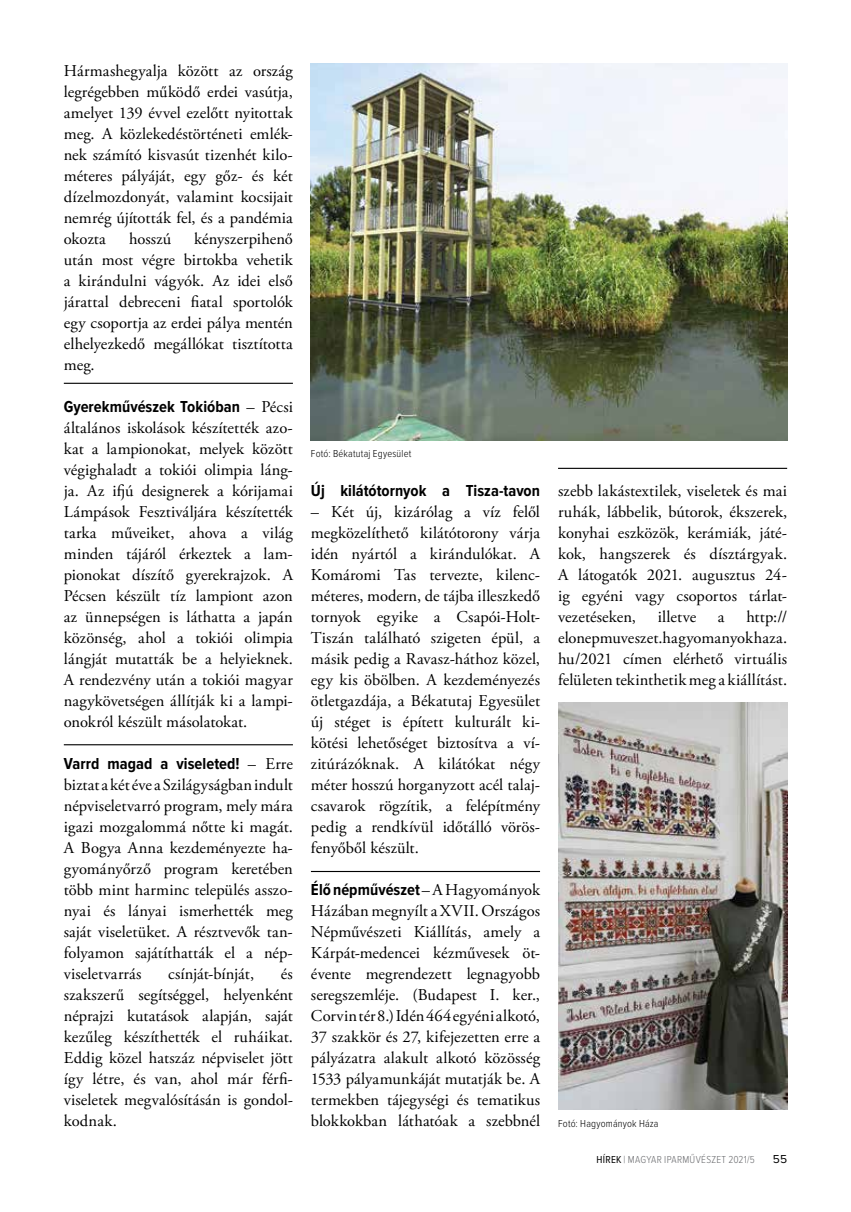
<style>
.page{position:relative;width:851px;height:1212px;background:#fff}
.page>*{position:absolute;margin:0;border:0;box-sizing:border-box;transform-origin:0 0}
.t1{font:16.5px/21px "Adobe Garamond Pro";letter-spacing:.005em;color:#000;text-align:justify}
.t2{font:700 16.5px "Proxima Nova Cond";color:#000}
.t3{font:12px "Proxima Nova";color:#000}
.t4{font:300 10.5px "Proxima Nova Cond";letter-spacing:.02em;color:#000}
.t5{font:300 10.5px "Proxima Nova Cond";letter-spacing:.025em;color:#6d6e71}
.s1{font-family:"Adobe Garamond Pro";font-weight:400}
.s2{font-weight:400;color:#000}
</style>
<div class="page">
<hr style="left:64px;top:383px;width:229px;height:1px;background:#000">
<hr style="left:64px;top:744px;width:229px;height:1px;background:#000">
<hr style="left:558px;top:468px;width:229px;height:1px;background:#000">
<hr style="left:311px;top:871px;width:229px;height:1px;background:#000">
<img style="left:558px;top:702px;width:229px;height:407px">
<img style="left:311px;top:64px;width:476px;height:376px">
<p class="t1" style="left:64px;top:61px;width:230px">Hármashegyalja között az ország legrégebben működő erdei vasútja, amelyet 139 évvel ezelőtt nyitottak meg. A közlekedéstörténeti emlék&shy;nek számító kisvasút tizenhét kilo&shy;méteres pályáját, egy gőz- és két dízelmozdonyát, valamint kocsijait nemrég újították fel, és a pandémia okozta</p>
<p class="t1" style="left:64px;top:229px;width:230px;text-indent:130px">kényszerpihenő után most végre birtokba vehetik a kirándulni vágyók. Az idei első járattal debreceni fiatal sportolók egy csoportja az erdei pálya mentén elhelyezkedő megállókat tisztította meg.</p>
<p class="t2" style="left:64px;top:397px;width:230px">Gyerekművészek Tokióban <span class="s1">– Pécsi</span></p>
<p class="t1" style="left:64px;top:418px;width:230px">általános iskolások készítették azo&shy;kat a lampionokat, melyek között végighaladt a tokiói olimpia láng&shy;ja. Az ifjú designerek a kórijamai Lámpások Fesztiváljára készítették tarka műveiket, ahova a világ minden tájáról érkeztek a lam&shy;pionokat díszítő gyerekrajzok. A Pécsen készült tíz lampiont azon az ünnepségen is láthatta a japán közönség, ahol a tokiói olimpia lángját mutatták be a helyieknek.<br>A rendezvény után a tokiói magyar nagykövetségen állítják ki a lampi&shy;onokról készült másolatokat.</p>
<p class="t2" style="left:64px;top:754px;width:230px">Varrd magad a viseleted! <span class="s1">– Erre</span></p>
<p class="t1" style="left:64px;top:775px;width:230px">biztat a két éve a Szilágyságban indult népviseletvarró program, mely mára igazi mozgalommá nőtte ki magát.<br>A Bogya Anna kezdeményezte ha&shy;gyományőrző program keretében több mint harminc település asszo&shy;nyai és lányai ismerhették meg saját viseletüket. A résztvevők tan&shy;folyamon sajátíthatták el a nép&shy;viseletvarrás</p>
<p class="t1" style="left:129px;top:229px;width:44px">hosszú</p>
<p class="t1" style="left:168px;top:964px;width:87px">csínját-bínját,</p>
<p class="t1" style="left:64px;top:964px;width:230px;text-indent:217px">és szakszerű segítséggel, helyenként néprajzi kutatások alapján, saját kezűleg készíthették el ruháikat.<br>Eddig közel hatszáz népviselet jött így létre, és van, ahol már férfi&shy;viseletek megvalósításán is gondol&shy;kodnak.</p>
<p class="t4" style="left:311px;top:448px;width:102px">Fotó: Békatutaj Egyesület</p>
<p class="t2" style="left:311px;top:482px;width:230px">Új kilátótornyok a Tisza-tavon</p>
<p class="t1" style="left:311px;top:502px;width:230px">– Két új, kizárólag a víz felől megközelíthető kilátótorony várja idén nyártól a kirándulókat. A Komáromi Tas tervezte, kilenc&shy;méteres, modern, de tájba illeszkedő tornyok egyike a Csapói-Holt-Tiszán található szigeten épül, a másik pedig a Ravasz-háthoz közel, egy kis öbölben. A kezdeményezés ötletgazdája, a Békatutaj Egyesület új stéget is épített kulturált ki&shy;kötési lehetőséget biztosítva a ví&shy;zitúrázóknak. A kilátókat négy méter hosszú horganyzott acél talaj&shy;csavarok rögzítik, a felépítmény pedig a rendkívül időtálló vörös&shy;fenyőből készült.</p>
<p class="t2" style="left:311px;top:881px;width:230px">Élő népművészet <span class="s1">– A Hagyományok</span></p>
<p class="t1" style="left:311px;top:901px;width:230px">Házában megnyílt a XVII. Országos Népművészeti Kiállítás, amely a Kárpát-medencei kézművesek öt&shy;évente megrendezett legnagyobb seregszemléje. (Budapest I. ker., Corvin tér 8.) Idén 464 egyéni alkotó, 37 szakkör és 27, kifejezetten erre a pályázatra alakult alkotó közösség 1533 pályamunkáját mutatják be. A termekben tájegységi és tematikus blokkokban láthatóak a szebbnél</p>
<p class="t1" style="left:558px;top:481px;width:230px">szebb lakástextilek, viseletek és mai ruhák, lábbelik, bútorok, ékszerek, konyhai eszközök, kerámiák, játé&shy;kok, hangszerek és dísztárgyak.<br>A látogatók 2021. augusztus 24- ig egyéni vagy csoportos tárlat&shy;vezetéseken,</p>
<p class="t1" style="left:558px;top:607px;width:230px;text-indent:188px">http:// elonepmuveszet.hagyomanyokhaza. hu/2021 címen elérhető virtuális felületen tekinthetik meg a kiállítást.</p>
<p class="t1" style="left:657px;top:607px;width:40px">illetve</p>
<p class="t1" style="left:717px;top:607px;width:8px">a</p>
<p class="t4" style="left:558px;top:1117px;width:102px">Fotó: Hagyományok Háza</p>
<p class="t5" style="left:596px;top:1153px;width:160px"><span class="s2">HÍREK</span> | MAGYAR IPARMŰVÉSZET 2021/5</p>
<p class="t3" style="left:772px;top:1152px;width:16px">55</p>
</div>
